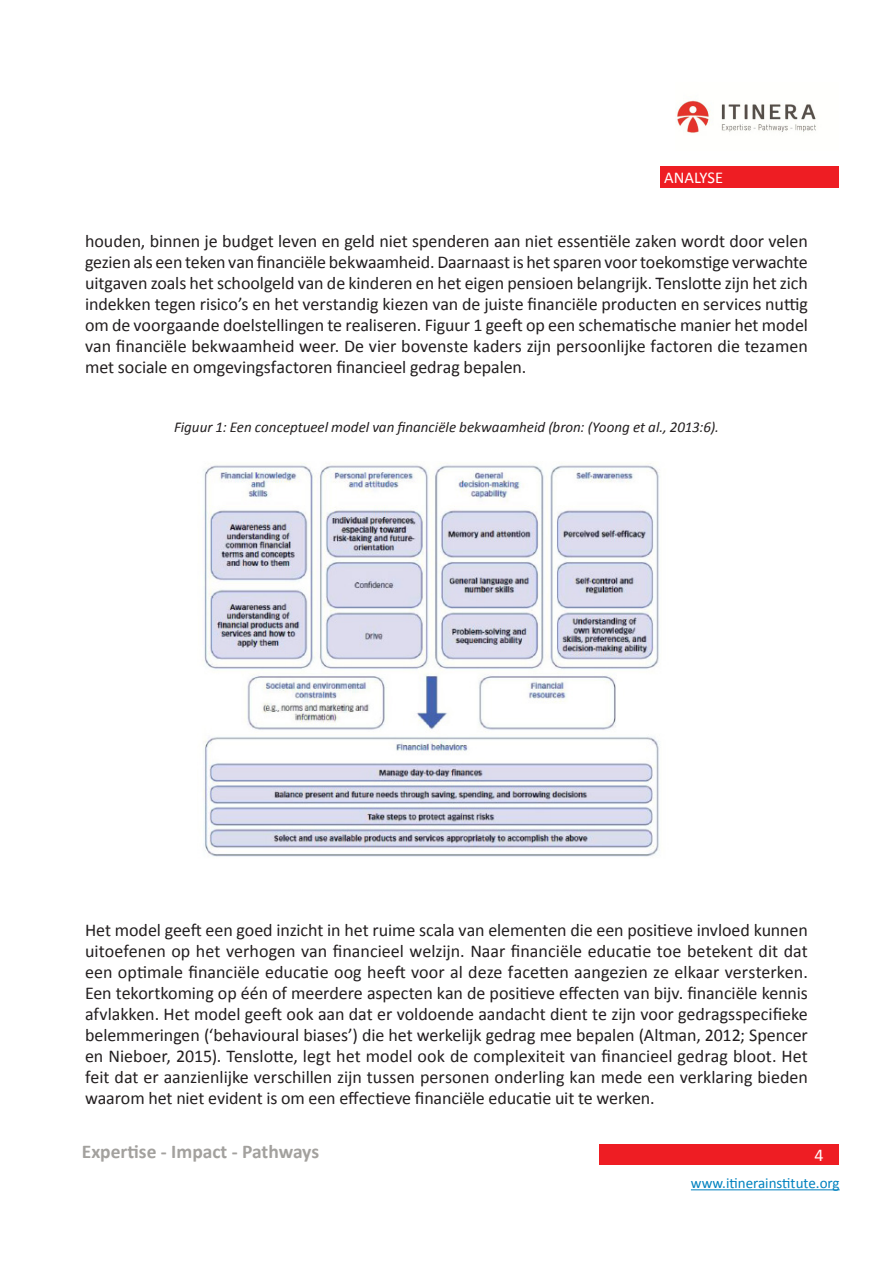
<style>
.page{position:relative;width:893px;height:1263px;background:#fff}
.page>*{position:absolute;margin:0;border:0;box-sizing:border-box;transform-origin:0 0}
.t1{font:700 19.5px "Calibri";color:#a3a19e}
.t2{font:18px/21px "Calibri";letter-spacing:-.005em;color:#231f20;text-align:justify}
.t3{font:18px "Calibri";color:#fff}
.t4{font:16.5px "Calibri";color:#fff}
.t5{font:italic 15px "Calibri";color:#231f20}
.t6{font:15px "Calibri";color:#0082bf}
</style>
<div class="page">
<div style="left:599px;top:1144px;width:240px;height:21px;background:#ee1d23"></div>
<hr style="left:691px;top:1189px;width:149px;height:1px;background:#0082bf">
<div style="left:660px;top:166px;width:179px;height:22px;background:#ee1d23"></div>
<img style="left:676px;top:100px;width:140px;height:33px">
<img style="left:203px;top:462px;width:457px;height:395px">
<p class="t4" style="left:664px;top:167px;width:60px">ANALYSE</p>
<p class="t2" style="left:85px;top:231px;width:724px">houden, binnen je budget leven en geld niet spenderen aan niet essentiële zaken wordt door velen gezien als een teken van financiële bekwaamheid. Daarnaast is het sparen voor toekomstige verwachte uitgaven zoals het schoolgeld van de kinderen en het eigen pensioen belangrijk. Tenslotte zijn het zich indekken tegen risico’s en het verstandig kiezen van de juiste financiële producten en services nuttig om de voorgaande doelstellingen te realiseren. Figuur 1 geeft op een schematische manier het model van financiële bekwaamheid weer. De vier bovenste kaders zijn persoonlijke factoren die tezamen met sociale en omgevingsfactoren financieel gedrag bepalen.</p>
<p class="t5" style="left:174px;top:417px;width:546px">Figuur 1: Een conceptueel model van financiële bekwaamheid (bron: (Yoong et al., 2013:6).</p>
<p class="t2" style="left:85px;top:920px;width:724px">Het model geeft een goed inzicht in het ruime scala van elementen die een positieve invloed kunnen uitoefenen op het verhogen van financieel welzijn. Naar financiële educatie toe betekent dit dat een optimale financiële educatie oog heeft voor al deze facetten aangezien ze elkaar versterken.<br>Een tekortkoming op één of meerdere aspecten kan de positieve effecten van bijv. financiële kennis afvlakken. Het model geeft ook aan dat er voldoende aandacht dient te zijn voor gedragsspecifieke belemmeringen (‘behavioural biases’) die het werkelijk gedrag mee bepalen (Altman, 2012; Spencer en Nieboer, 2015). Tenslotte, legt het model ook de complexiteit van financieel gedrag bloot. Het feit dat er aanzienlijke verschillen zijn tussen personen onderling kan mede een verklaring bieden waarom het niet evident is om een effectieve financiële educatie uit te werken.</p>
<p class="t1" style="left:82px;top:1139px;width:239px">Expertise - Impact - Pathways</p>
<p class="t3" style="left:814px;top:1144px;width:11px">4</p>
<p class="t6" style="left:691px;top:1174px;width:150px">www.itinerainstitute.org</p>
</div>
